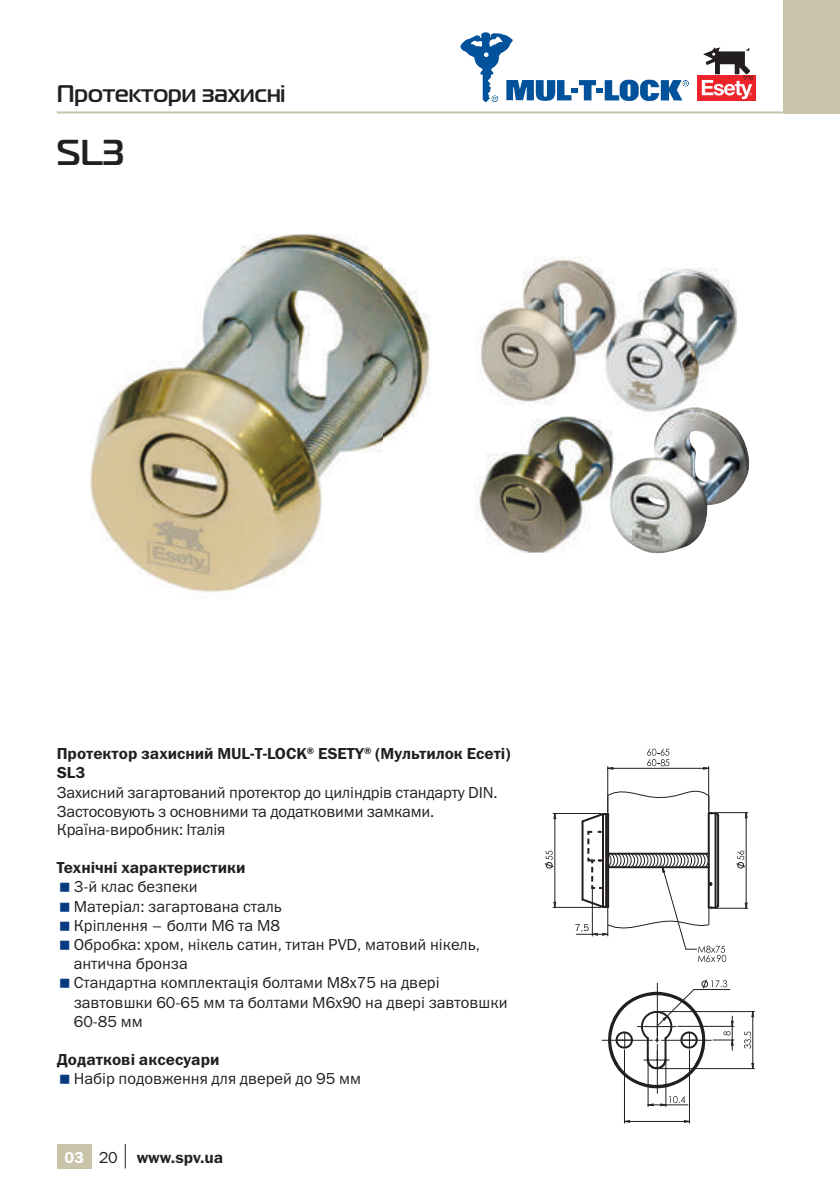
<style>
.page{position:relative;width:840px;height:1191px;background:#fff}
.page>*{position:absolute;margin:0;border:0;box-sizing:border-box;transform-origin:0 0}
.t1{font:700 36px "Magistral C";color:#231f20}
.t2{font:700 24px "Magistral C";color:#231f20}
.t3{font:16px/19.2px "Franklin Gothic Book C";color:#231f20}
.t4{font:16px/19.2px "Franklin Gothic Demi C";color:#231f20}
.s1{color:#fff}
.s2{font-family:"Franklin Gothic Book C"}
</style>
<div class="page">
<img style="left:475px;top:419px;width:134px;height:134px">
<img style="left:609px;top:419px;width:140px;height:134px">
<img style="left:480px;top:258px;width:257px;height:161px">
<img style="left:666px;top:407px;width:34px;height:12px">
<svg style="left:544px;top:850px;width:10px;height:18px"></svg>
<svg style="left:736px;top:850px;width:9px;height:18px"></svg>
<svg style="left:647px;top:748px;width:22px;height:18px"></svg>
<svg style="left:744px;top:1031px;width:6px;height:17px"></svg>
<svg style="left:683px;top:1119px;width:7px;height:4px"></svg>
<svg style="left:624px;top:1119px;width:6px;height:4px"></svg>
<hr style="left:624px;top:1121px;width:65px;height:1px;background:#231f20">
<hr style="left:688px;top:1049px;width:1px;height:74px;background:#231f20">
<hr style="left:623px;top:1049px;width:1px;height:74px;background:#231f20">
<hr style="left:607px;top:768px;width:101px;height:1px;background:#231f20">
<hr style="left:708px;top:766px;width:1px;height:45px;background:#231f20">
<hr style="left:607px;top:766px;width:1px;height:46px;background:#231f20">
<hr style="left:752px;top:1011px;width:1px;height:57px;background:#231f20">
<hr style="left:658px;top:1011px;width:96px;height:1px;background:#231f20">
<hr style="left:658px;top:1068px;width:96px;height:1px;background:#231f20">
<hr style="left:745px;top:812px;width:1px;height:96px;background:#231f20">
<hr style="left:716px;top:908px;width:31px;height:1px;background:#231f20">
<hr style="left:716px;top:812px;width:31px;height:1px;background:#231f20">
<hr style="left:554px;top:813px;width:1px;height:94px;background:#231f20">
<hr style="left:553px;top:907px;width:47px;height:1px;background:#231f20">
<hr style="left:553px;top:813px;width:47px;height:1px;background:#231f20">
<svg style="left:601px;top:979px;width:132px;height:127px"></svg>
<svg style="left:575px;top:790px;width:150px;height:172px"></svg>
<img style="left:90px;top:234px;width:340px;height:359px">
<svg style="left:460px;top:32px;width:228px;height:70px"></svg>
<div style="left:696px;top:74px;width:60px;height:28px;border:2px solid #fff"></div>
<div style="left:697px;top:75px;width:58px;height:26px;background:#ec2329"></div>
<svg style="left:696px;top:47px;width:57px;height:52px"></svg>
<hr style="left:57px;top:111px;width:782px;height:2px;background:#c9c4a9">
<div style="left:782px;top:0;width:57px;height:113px;background:#c9c4a9"></div>
<div style="left:57px;top:1144px;width:34px;height:24px;background:#c9c4a9"></div>
<svg style="left:125px;top:1144px;width:1px;height:24px"></svg>
<h2 class="t2" style="left:57px;top:79px;width:230px">Протектори захисні</h2>
<h1 class="t1" style="left:57px;top:131px;width:69px">SL3</h1>
<p class="t4" style="left:57px;top:743px;width:455px">Протектор захисний MUL-T-LOCK<sup>®</sup> ESETY<sup>®</sup> (Мультилок Есеті)<br>SL3</p>
<p class="t3" style="left:57px;top:784px;width:442px;line-height:18.6px">Захисний загартований протектор до циліндрів стандарту DIN.<br>Застосовують з основними та додатковими замками.<br>Країна-виробник: Італія</p>
<p class="t4" style="left:57px;top:857px;width:190px">Технічні характеристики</p>
<p class="t3" style="left:74px;top:879px;width:435px">3-й клас безпеки<br>Матеріал: загартована сталь<br>Кріплення – болти М6 та М8<br>Обробка: хром, нікель сатин, титан PVD, матовий нікель, антична бронза<br>Стандартна комплектація болтами М8х75 на двері завтовшки 60-65 мм та болтами М6х90 на двері зав товшки<br>60-85 мм</p>
<p class="t4" style="left:57px;top:1049px;width:164px">Додаткові аксесуари</p>
<p class="t3" style="left:74px;top:1071px;width:289px">Набір подовження для дверей до 95 мм</p>
<p class="t4" style="left:64px;top:1147px;width:160px"><span class="s1">03</span> <span class="s2">20</span> www.spv.ua</p>
</div>
